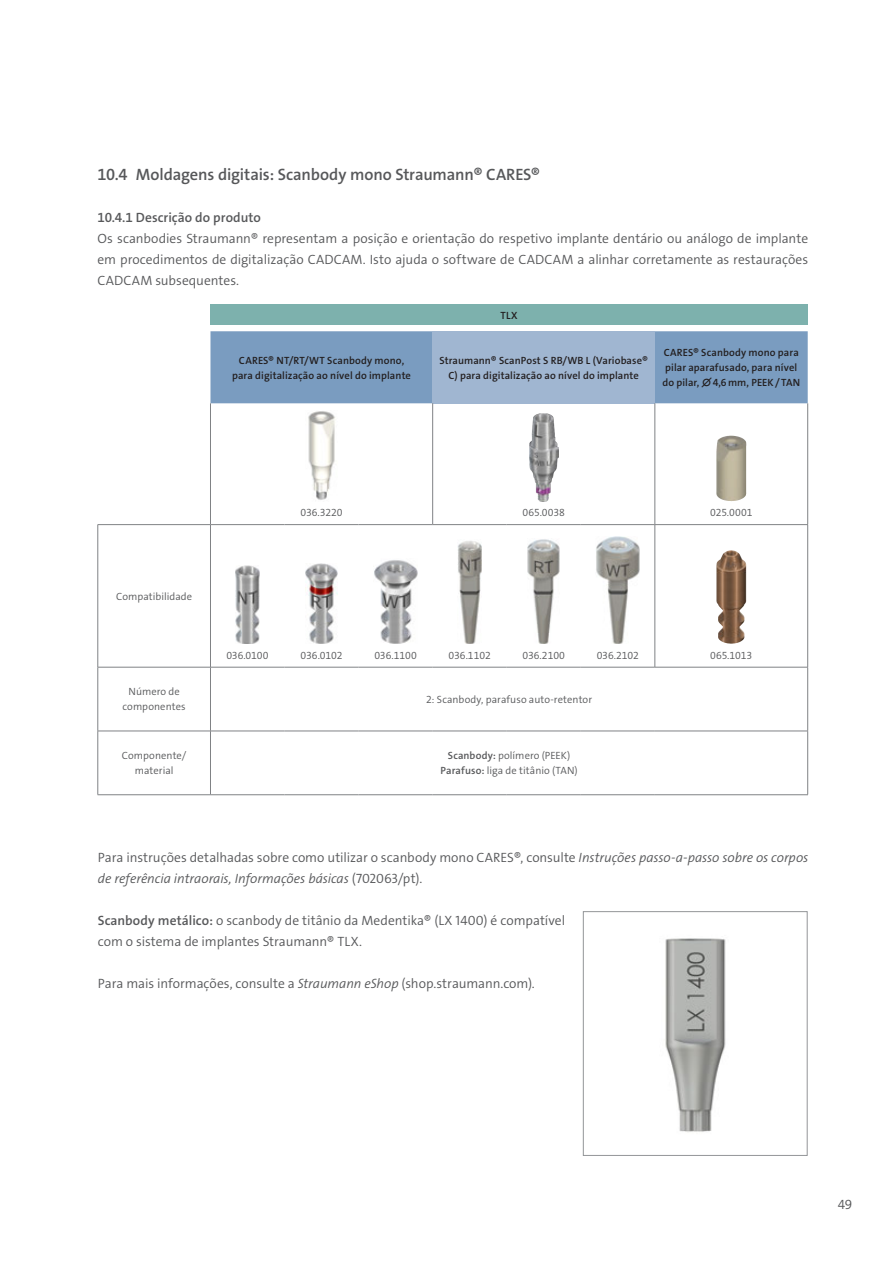
<style>
.page{position:relative;width:893px;height:1263px;background:#fff}
.page>*{position:absolute;margin:0;border:0;box-sizing:border-box;transform-origin:0 0}
.Subtitle{font:16.5px "The Sans LP6 Se Bld";letter-spacing:-.01em;color:#57585a}
.Copy{font:13.5px/21px "The Sans LP4 Se Lig";color:#57585a}
.Subtitle_II{font:13.5px "The Sans LP6 Se Bld";letter-spacing:.005em;color:#57585a}
.Table_Copy{font:10.5px/15px "The Sans LP4 Se Lig";letter-spacing:.005em;color:#57585a;text-align:center}
.Table_Title{font:10.5px/15px "The Sans LP6 Se Bld";letter-spacing:.01em;color:#231f20;text-align:center}
.s1{font-family:"The Sans LP6 Se Bld"}
.s2{font-family:"The Sans LP4 Se Lig IT"}
</style>
<div class="page">
<div style="left:210px;top:304px;width:598px;height:21px;background:#7db1ad"></div>
<div style="left:210px;top:331px;width:598px;height:72px;background:#7a9cc0"></div>
<div style="left:433px;top:331px;width:222px;height:72px;background:#a0b6d1"></div>
<hr style="left:210px;top:403px;width:1px;height:121px;background:#808285">
<hr style="left:432px;top:403px;width:1px;height:121px;background:#808285">
<hr style="left:655px;top:403px;width:1px;height:121px;background:#808285">
<hr style="left:807px;top:403px;width:1px;height:121px;background:#808285">
<hr style="left:98px;top:524px;width:112px;height:1px;background:#808285">
<hr style="left:98px;top:525px;width:1px;height:142px;background:#808285">
<hr style="left:210px;top:524px;width:75px;height:1px;background:#808285">
<hr style="left:210px;top:525px;width:1px;height:142px;background:#808285">
<hr style="left:285px;top:524px;width:74px;height:1px;background:#808285">
<hr style="left:359px;top:524px;width:74px;height:1px;background:#808285">
<hr style="left:433px;top:524px;width:74px;height:1px;background:#808285">
<hr style="left:507px;top:524px;width:74px;height:1px;background:#808285">
<hr style="left:581px;top:524px;width:74px;height:1px;background:#808285">
<hr style="left:655px;top:524px;width:153px;height:1px;background:#808285">
<hr style="left:655px;top:525px;width:1px;height:142px;background:#808285">
<hr style="left:98px;top:667px;width:112px;height:1px;background:#808285">
<hr style="left:98px;top:667px;width:1px;height:64px;background:#808285">
<hr style="left:210px;top:667px;width:75px;height:1px;background:#808285">
<hr style="left:210px;top:667px;width:1px;height:64px;background:#808285">
<hr style="left:285px;top:667px;width:74px;height:1px;background:#808285">
<hr style="left:359px;top:667px;width:74px;height:1px;background:#808285">
<hr style="left:433px;top:667px;width:74px;height:1px;background:#808285">
<hr style="left:507px;top:667px;width:74px;height:1px;background:#808285">
<hr style="left:581px;top:667px;width:74px;height:1px;background:#808285">
<hr style="left:655px;top:667px;width:153px;height:1px;background:#808285">
<hr style="left:807px;top:667px;width:1px;height:64px;background:#808285">
<hr style="left:98px;top:731px;width:112px;height:1px;background:#808285">
<hr style="left:98px;top:731px;width:1px;height:63px;background:#808285">
<hr style="left:210px;top:731px;width:75px;height:1px;background:#808285">
<hr style="left:210px;top:731px;width:1px;height:63px;background:#808285">
<hr style="left:285px;top:731px;width:74px;height:1px;background:#808285">
<hr style="left:359px;top:731px;width:74px;height:1px;background:#808285">
<hr style="left:433px;top:731px;width:74px;height:1px;background:#808285">
<hr style="left:507px;top:731px;width:74px;height:1px;background:#808285">
<hr style="left:581px;top:731px;width:74px;height:1px;background:#808285">
<hr style="left:655px;top:731px;width:153px;height:1px;background:#808285">
<hr style="left:807px;top:731px;width:1px;height:63px;background:#808285">
<hr style="left:98px;top:794px;width:112px;height:1px;background:#808285">
<hr style="left:210px;top:794px;width:75px;height:1px;background:#808285">
<hr style="left:285px;top:794px;width:74px;height:1px;background:#808285">
<hr style="left:359px;top:794px;width:74px;height:1px;background:#808285">
<hr style="left:433px;top:794px;width:74px;height:1px;background:#808285">
<hr style="left:507px;top:794px;width:74px;height:1px;background:#808285">
<hr style="left:581px;top:794px;width:74px;height:1px;background:#808285">
<hr style="left:655px;top:794px;width:153px;height:1px;background:#808285">
<hr style="left:807px;top:525px;width:1px;height:142px;background:#808285">
<img style="left:308px;top:411px;width:27px;height:89px">
<img style="left:529px;top:414px;width:29px;height:87px">
<img style="left:716px;top:436px;width:30px;height:65px">
<img style="left:235px;top:565px;width:25px;height:79px">
<img style="left:305px;top:563px;width:33px;height:81px">
<img style="left:374px;top:560px;width:44px;height:84px">
<img style="left:458px;top:541px;width:24px;height:103px">
<img style="left:527px;top:539px;width:33px;height:105px">
<img style="left:596px;top:536px;width:44px;height:108px">
<img style="left:716px;top:550px;width:14px;height:83px">
<img style="left:665px;top:911px;width:143px;height:245px">
<div style="left:583px;top:911px;width:224px;height:245px;border:1px solid #939598"></div>
<p class="Subtitle" style="left:98px;top:163px;width:444px">10.4 Moldagens digitais: Scanbody mono Straumann® CARES®</p>
<p class="Subtitle_II" style="left:98px;top:208px;width:165px">10.4.1 Descrição do produto</p>
<p class="Copy" style="left:98px;top:228px;width:712px;text-align:justify">Os scanbodies Straumann® representam a posição e orientação do respetivo implante dentário ou análogo de implante em procedimentos de digitalização CADCAM. Isto ajuda o software de CADCAM a alinhar corretamente as restaurações CADCAM subsequentes.</p>
<p class="Table_Title" style="left:501px;top:308px;width:18px">TLX</p>
<p class="Table_Title" style="left:232px;top:353px;width:180px">CARES® NT/RT/WT Scanbody mono, para digitalização ao nível do implante</p>
<p class="Table_Title" style="left:439px;top:353px;width:210px">Straumann® ScanPost S RB/WB L (Variobase®<br>C) para digitalização ao nível do implante</p>
<p class="Table_Title" style="left:662px;top:345px;width:139px;text-align:left">CARES® Scanbody mono para pilar aparafusado, para nível do pilar, ∅4,6mm, PEEK/TAN</p>
<p class="Table_Copy" style="left:116px;top:589px;width:77px">Compatibilidade</p>
<p class="Table_Copy" style="left:300px;top:505px;width:44px">036.3220</p>
<p class="Table_Copy" style="left:523px;top:505px;width:44px">065.0038</p>
<p class="Table_Copy" style="left:710px;top:505px;width:44px">025.0001</p>
<p class="Table_Copy" style="left:226px;top:648px;width:44px">036.0100</p>
<p class="Table_Copy" style="left:301px;top:648px;width:43px">036.0102</p>
<p class="Table_Copy" style="left:374px;top:648px;width:44px">036.1100</p>
<p class="Table_Copy" style="left:449px;top:648px;width:44px">036.1102</p>
<p class="Table_Copy" style="left:522px;top:648px;width:44px">036.2100</p>
<p class="Table_Copy" style="left:597px;top:648px;width:44px">036.2102</p>
<p class="Table_Copy" style="left:710px;top:648px;width:44px">065.1013</p>
<p class="Table_Copy" style="left:123px;top:684px;width:65px">Número de componentes</p>
<p class="Table_Copy" style="left:426px;top:692px;width:168px">2: Scanbody, parafuso auto-retentor</p>
<p class="Table_Copy" style="left:122px;top:748px;width:66px">Componente/ material</p>
<p class="Table_Copy" style="left:448px;top:748px;width:124px"><span class="s1">Scanbody:</span> polímero (PEEK)</p>
<p class="Table_Copy" style="left:441px;top:763px;width:139px"><span class="s1">Parafuso:</span> liga de titânio (TAN)</p>
<p class="Copy" style="left:98px;top:847px;width:712px">Para instruções detalhadas sobre como utilizar o scanbody mono CARES®, consulte <span class="s2">Instruções passo-a-passo sobre os corpos de referência intraorais, Informações básicas</span> (702063/pt).</p>
<p class="Copy" style="left:98px;top:910px;width:469px"><span class="s1">Scanbody metálico:</span> o scanbody de titânio da Medentika® (LX 1400) é compatível com o sistema de implantes Straumann® TLX.</p>
<p class="Copy" style="left:98px;top:973px;width:439px">Para mais informações, consulte a <span class="s2">Straumann eShop</span> (shop.straumann.com).</p>
<p class="Copy" style="left:838px;top:1194px;width:16px">49</p>
</div>
